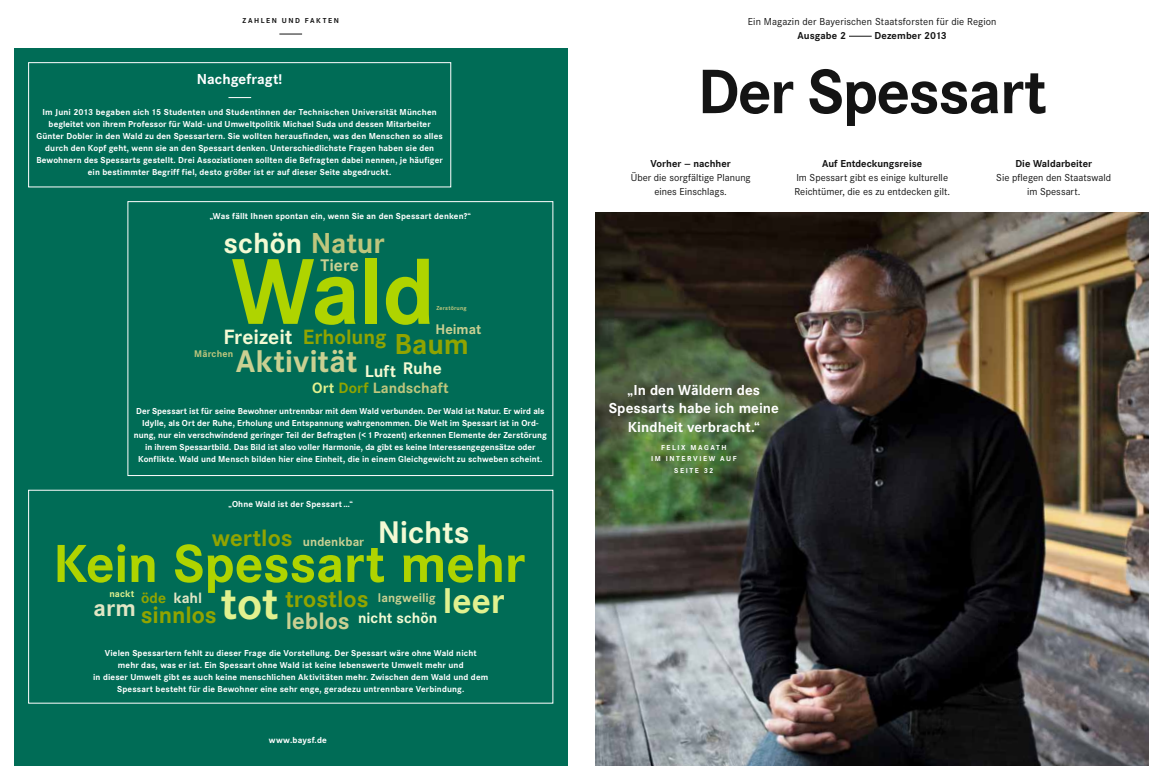
<style>
.page{position:relative;width:1163px;height:780px;background:#fff}
.page>*{position:absolute;margin:0;border:0;box-sizing:border-box;transform-origin:0 0}
.t1{font:700 97px "Corporate S";color:#afd400}
.t2{font:700 65px "Corporate S";letter-spacing:-.025em;color:#141414}
.t3{font:700 55.5px "Corporate S";letter-spacing:-.005em;color:#afd400}
.t4{font:700 37px "Corporate S";color:#e1f18f}
.t5{font:700 32.5px "Corporate S";letter-spacing:-.005em;color:#cad092}
.t6{font:700 32.5px "Corporate S";letter-spacing:-.005em;color:#f3fad3}
.t7{font:700 30px "Corporate S";letter-spacing:-.005em;color:#f3fad3}
.t8{font:700 24.5px "Corporate S";color:#91a400}
.t9{font:700 24.5px "Corporate S";color:#cad092}
.t10{font:700 24.5px "Corporate S";color:#e2e6c4}
.t11{font:700 21.5px "Corporate S";color:#91a400}
.t12{font:700 21.5px "Corporate S";color:#f3fad3}
.t13{font:700 17.5px "Corporate S";letter-spacing:.005em;color:#f3fad3}
.t14{font:700 17.5px "Corporate S";color:#cad092}
.t15{font:700 15.5px "Corporate S";letter-spacing:.005em;color:#bfc67d}
.t16{font:700 15.5px "Corporate S";color:#f3fad3}
.t17{font:700 15.5px "Corporate S";color:#e2e6c4}
.t18{font:700 15.5px "Corporate S";color:#91a400}
.t19{font:700 15px/18.3px "Corporate S";color:#fff;text-align:center}
.t20{font:700 14.5px "Corporate S";color:#cad092}
.t21{font:700 13px "Corporate S";color:#cad092}
.t22{font:10.5px/14px "Corporate S";color:#141414;text-align:center}
.t23{font:700 10.5px "Corporate S";color:#141414}
.t24{font:700 10px "Corporate S";letter-spacing:.01em;color:#bfc67d}
.t25{font:700 10px "Corporate S";letter-spacing:.01em;color:#e1f18f}
.t26{font:700 9px/12px "Corporate S";letter-spacing:.01em;color:#fff;text-align:center}
.t27{font:700 7.5px/11.5px "Corporate S";letter-spacing:.28em;color:#fff}
.t28{font:700 7.5px "Corporate S";color:#141414}
.t29{font:700 6px "Corporate S";letter-spacing:.03em;color:#bfc67d}
.s1{color:#bfc67d}
.s2{font-size:30px}
.s3{color:#e1f18f}
.s4{color:#91a400}
</style>
<div class="page">
<img style="left:595px;top:213px;width:553px;height:552px">
<svg style="left:849px;top:36px;width:22px;height:1px"></svg>
<div style="left:14px;top:48px;width:553px;height:717px;background:#006c56"></div>
<div style="left:128px;top:201px;width:425px;height:275px;border:1px solid #fff"></div>
<div style="left:28px;top:62px;width:423px;height:125px;border:1px solid #fff"></div>
<svg style="left:228px;top:97px;width:23px;height:1px"></svg>
<svg style="left:279px;top:34px;width:23px;height:1px"></svg>
<p class="t28" style="left:242px;top:16px;width:98px">Zahle n und fak te n</p>
<h3 class="t19" style="left:197px;top:70px;width:87px">N achgefragt!</h3>
<p class="t26" style="left:36px;top:105px;width:408px">Im Juni 2013 begaben sich 15 Studenten und Studentinnen der Technischen Universität M ünchen begleitet von ihrem Professor für Wald- und Umweltpolitik M ichael Suda und dessen M itarbeiter Günter Dobler in den Wald zu den Spessartern. Sie wollten herausfinden, was den Menschen so alles durch den Kopf geht, wenn sie an den Spessart denken. Unterschiedlichste Fragen haben sie den Bewohnern des Spessarts gestellt. Drei Assoziationen sollten die Befragten dabei nennen, je häufiger ein bestimmter Begriff fiel, desto größer ist er auf dieser Seite abgedruckt.</p>
<p class="t26" style="left:210px;top:209px;width:263px">„Was fällt Ihnen spontan ein, wenn Sie an den Spessart denken?“</p>
<h3 class="t7" style="left:224px;top:223px;width:163px">schön <span class="s1">Natur</span></h3>
<h1 class="t1" style="left:231px;top:224px;width:206px">Wald</h1>
<h3 class="t14" style="left:320px;top:253px;width:40px">Tiere</h3>
<p class="t29" style="left:436px;top:303px;width:32px">Zerstörung</p>
<h3 class="t20" style="left:435px;top:319px;width:47px">Heimat</h3>
<h3 class="t12" style="left:223px;top:322px;width:71px">Freizeit</h3>
<h3 class="t11" style="left:303px;top:322px;width:167px">Erholung <span class="s2">Baum</span></h3>
<h3 class="t5" style="left:236px;top:338px;width:123px">Aktivität</h3>
<p class="t24" style="left:194px;top:346px;width:40px">Märchen</p>
<h3 class="t13" style="left:364px;top:357px;width:78px">Luft Ruhe</h3>
<h3 class="t15" style="left:312px;top:377px;width:138px"><span class="s3">Ort</span> <span class="s4">Dorf</span> Landschaft</h3>
<p class="t26" style="left:134px;top:405px;width:414px">Der Spessart ist für seine Bewohner untrennbar mit dem Wald verbunden. Der Wald ist Natur. Er wird als Idylle, als Ort der Ruhe, Erholung und Entspannung wahrgenommen. Die Welt im Spessart ist in Ord&shy;nung, nur ein verschwindend geringer Teil der Befragten ( &lt; 1 Prozent) erkennen Elemente der Zerstörung in ihrem Spessartbild. Das Bild ist also voller H armonie, da gibt es keine Interessengegensätze oder Konflikte. Wald und Mensch bilden hier eine Einheit, die in einem Gleichgewicht zu schweben scheint.</p>
<p class="t26" style="left:228px;top:498px;width:126px">„Ohne Wald ist der Spessart …“</p>
<h3 class="t6" style="left:377px;top:510px;width:93px">N ichts</h3>
<h3 class="t8" style="left:212px;top:521px;width:82px">wertlos</h3>
<h3 class="t21" style="left:303px;top:532px;width:63px">undenkbar</h3>
<h3 class="t3" style="left:53px;top:525px;width:474px">Kein Spessart mehr</h3>
<h3 class="t4" style="left:443px;top:574px;width:63px">leer</h3>
<p class="t25" style="left:109px;top:586px;width:26px">nackt</p>
<h3 class="t8" style="left:285px;top:582px;width:85px">trostlos</h3>
<h3 class="t9" style="left:286px;top:604px;width:66px">leblos</h3>
<h3 class="t8" style="left:141px;top:598px;width:139px">sinnlos <sup>tot</sup></h3>
<h3 class="t18" style="left:141px;top:587px;width:26px">öde</h3>
<h3 class="t21" style="left:378px;top:588px;width:59px">langweilig</h3>
<h3 class="t17" style="left:173px;top:587px;width:30px">kahl</h3>
<h3 class="t10" style="left:94px;top:591px;width:44px">arm</h3>
<h3 class="t16" style="left:358px;top:607px;width:81px">nicht schön</h3>
<p class="t26" style="left:93px;top:646px;width:396px">Vielen Spessartern fehlt zu dieser Frage die Vorstellung. Der Spessart wäre ohne Wald nicht mehr das, was er ist. Ein Spessart ohne Wald ist keine lebenswerte Umwelt mehr und<br>in dieser Umwelt gibt es auch keine menschlichen Aktivitäten mehr. Zwischen dem Wald und dem Spessart besteht für die Bewohner eine sehr enge, geradezu untrennbare Verbindung.</p>
<p class="t26" style="left:269px;top:734px;width:60px">www.baysf.de</p>
<p class="t22" style="left:747px;top:15px;width:250px">Ein Magazin der Bayerischen Staatsforsten für die Region</p>
<p class="t23" style="left:797px;top:29px;width:50px">Ausgabe 2</p>
<p class="t23" style="left:874px;top:29px;width:74px">Dezember 2013</p>
<h2 class="t2" style="left:697px;top:47px;width:351px">Der Spessart</h2>
<p class="t23" style="left:650px;top:156px;width:82px">Vorher – nachher</p>
<p class="t22" style="left:630px;top:170px;width:121px">Über die sorgfältige Planung eines Einschlags.</p>
<p class="t23" style="left:822px;top:156px;width:101px">Auf Entdeckungsreise</p>
<p class="t22" style="left:794px;top:170px;width:157px;text-align:left">Im Spessart gibt es einige kulturelle<br>Reichtümer, die es zu entdecken gilt.</p>
<p class="t23" style="left:1015px;top:156px;width:78px">Die Waldarbeiter</p>
<p class="t22" style="left:996px;top:170px;width:116px">Sie pflegen den Staatswald im Spessart.</p>
<h3 class="t19" style="left:608px;top:380px;width:172px">„In den Wäldern des<br>Spessarts habe ich meine<br>Kindheit verbracht.“</h3>
<p class="t27" style="left:651px;top:441px;width:77px;text-indent:10px">fe li x magath im interview</p>
<p class="t27" style="left:720px;top:452px;width:18px">auf</p>
<p class="t27" style="left:674px;top:464px;width:6px">sei</p>
<p class="t27" style="left:689px;top:464px;width:26px">te 32</p>
</div>
